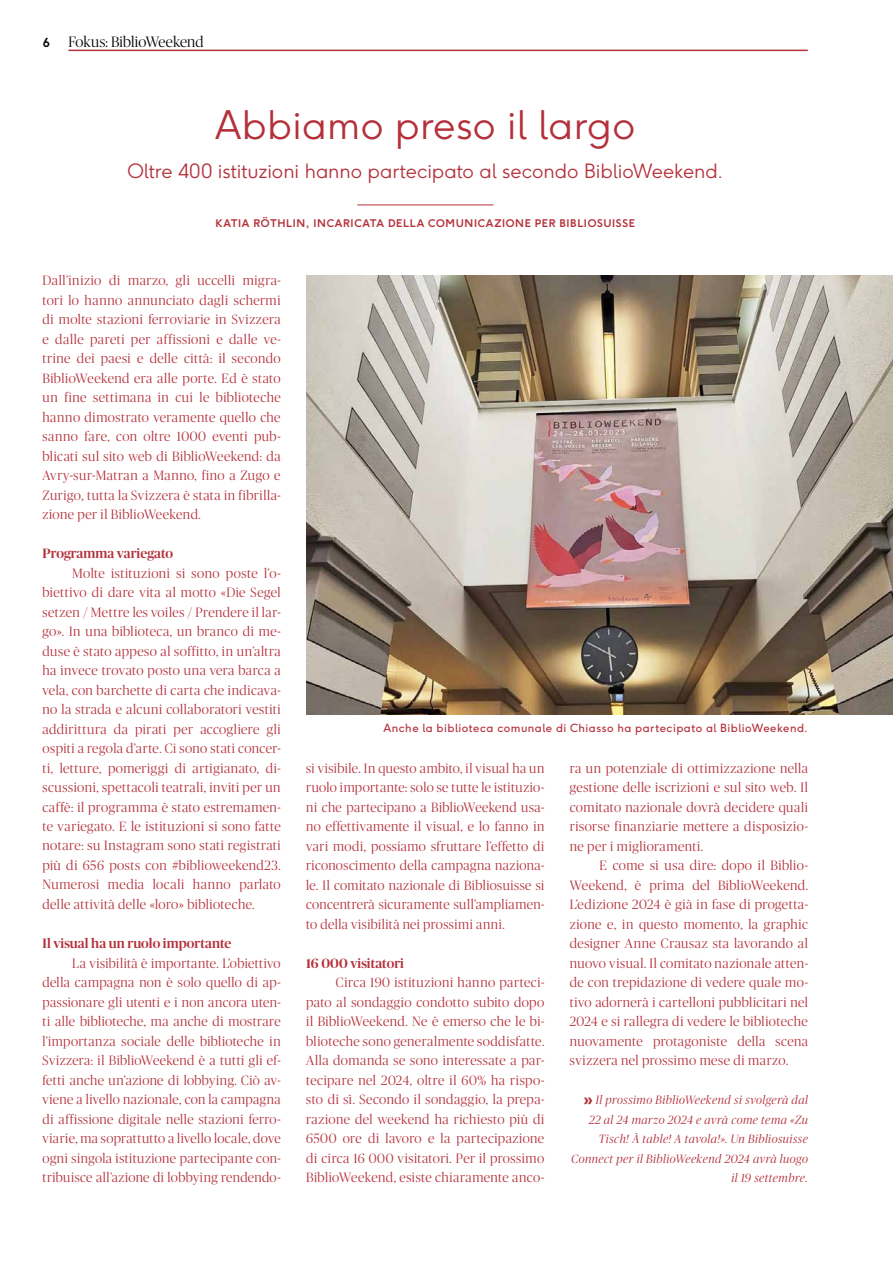
<style>
.page{position:relative;width:893px;height:1263px;background:#fff}
.page>*{position:absolute;margin:0;border:0;box-sizing:border-box;transform-origin:0 0}
.t1{font:300 39px "F37 Ginger";letter-spacing:.01em;color:#b4313b}
.t2{font:300 19.5px "F37 Ginger";color:#b4313b}
.t3{font:300 15px "Publico Banner";letter-spacing:.005em;color:#000}
.t4{font:300 13.5px/19.5px "Publico Banner";letter-spacing:.03em;color:#b4313b;text-align:justify}
.t5{font:500 13.5px "Publico Banner";letter-spacing:.005em;color:#b4313b}
.t6{font:italic 300 12px/19.5px "Publico Banner";letter-spacing:.035em;color:#b4313b;text-align:right}
.t7{font:11.25px "F37 Ginger";letter-spacing:.045em;color:#b4313b}
.t8{font:700 10.5px "F37 Ginger";letter-spacing:.06em;color:#b4313b}
.s1{font-family:"F37 Ginger";font-weight:700;font-size:12.3px}
.s2{font-family:"F37 Ginger";font-weight:700;font-style:normal;font-size:16.5px}
</style>
<div class="page">
<hr style="left:357px;top:205px;width:136px;height:1px;background:#b4313b">
<img style="left:306px;top:276px;width:587px;height:438px">
<hr style="left:68px;top:50px;width:740px;height:1px;background:#b4313b">
<p class="t3" style="left:43px;top:32px;width:162px"><span class="s1">6</span> Fokus: BiblioWeekend</p>
<h1 class="t1" style="left:215px;top:100px;width:421px">Abbiamo preso il largo</h1>
<h2 class="t2" style="left:127px;top:159px;width:597px">Oltre 400 istituzioni hanno partecipato al secondo BiblioWeekend.</h2>
<p class="t8" style="left:215px;top:216px;width:421px">KATIA RÖTHLIN, INCARICATA DELLA COMUNICAZIONE PER BIBLIOSUISSE</p>
<p class="t4" style="left:43px;top:270px;width:240px">Dall’inizio di marzo, gli uccelli migra&shy;tori lo hanno annunciato dagli schermi di molte stazioni ferroviarie in Svizzera e dalle pareti per affissioni e dalle ve&shy;trine dei paesi e delle città: il secondo BiblioWeekend era alle porte. Ed è stato un fine settimana in cui le biblioteche hanno dimostrato veramente quello che sanno fare, con oltre 1000 eventi pub&shy;blicati sul sito web di BiblioWeekend: da Avry-sur-Matran a Manno, fino a Zugo e Zurigo, tutta la Svizzera è stata in fibrilla&shy;zione per il BiblioWeekend.</p>
<p class="t5" style="left:43px;top:544px;width:132px">Programma variegato</p>
<p class="t4" style="left:43px;top:562px;width:240px;text-indent:30px">Molte istituzioni si sono poste l’o&shy;biettivo di dare vita al motto «Die Segel setzen / Mettre les voiles / Prendere il lar&shy;go». In una biblioteca, un branco di me&shy;duse è stato appeso al soffitto, in un’altra ha invece trovato posto una vera barca a vela, con barchette di carta che indicava&shy;no la strada e alcuni collaboratori vestiti addirittura da pirati per accogliere gli ospiti a regola d’arte. Ci sono stati concer&shy;ti, letture, pomeriggi di artigianato, di&shy;scussioni, spettacoli teatrali, inviti per un caffè: il programma è stato estremamen&shy;te variegato. E le istituzioni si sono fatte notare: su Instagram sono stati registrati più di 656 posts con #biblioweekend23.<br>Numerosi media locali hanno parlato delle attività delle «loro» biblioteche.</p>
<p class="t5" style="left:43px;top:934px;width:190px">Il visual ha un ruolo importante</p>
<p class="t4" style="left:43px;top:952px;width:240px;text-indent:30px">La visibilità è importante. L’obiettivo della campagna non è solo quello di ap&shy;passionare gli utenti e i non ancora uten&shy;ti alle biblioteche, ma anche di mostrare l’importanza sociale delle biblioteche in Svizzera: il BiblioWeekend è a tutti gli ef&shy;fetti anche un’azione di lobbying. Ciò av&shy;viene a livello nazionale, con la campagna di affissione digitale nelle stazioni ferro&shy;viarie, ma soprattutto a livello locale, dove ogni singola istituzione partecipante con&shy;tribuisce all’azione di lobbying rendendo-</p>
<p class="t7" style="left:383px;top:720px;width:426px">Anche la biblioteca comunale di Chiasso ha partecipato al BiblioWeekend.</p>
<p class="t4" style="left:306px;top:757px;width:240px">si visibile. In questo ambito, il visual ha un ruolo importante: solo se tutte le istituzio&shy;ni che partecipano a BiblioWeekend usa&shy;no effettivamente il visual, e lo fanno in vari modi, possiamo sfruttare l’effetto di riconoscimento della campagna naziona&shy;le. Il comitato nazionale di Bibliosuisse si concentrerà sicuramente sull’ampliamen&shy;to della visibilità nei prossimi anni.</p>
<p class="t5" style="left:306px;top:953px;width:99px">16 000 visitatori</p>
<p class="t4" style="left:306px;top:972px;width:240px;text-indent:30px">Circa 190 istituzioni hanno parteci&shy;pato al sondaggio condotto subito dopo il BiblioWeekend. Ne è emerso che le bi&shy;blioteche sono generalmente soddisfatte.<br>Alla domanda se sono interessate a par&shy;tecipare nel 2024, oltre il 60% ha rispo&shy;sto di sì. Secondo il sondaggio, la prepa&shy;razione del weekend ha richiesto più di 6500 ore di lavoro e la partecipazione di circa 16 000 visitatori. Per il prossimo BiblioWeekend, esiste chiaramente anco-</p>
<p class="t4" style="left:570px;top:757px;width:240px">ra un potenziale di ottimizzazione nella gestione delle iscrizioni e sul sito web. Il comitato nazionale dovrà decidere quali risorse finanziarie mettere a disposizio&shy;ne per i miglioramenti.</p>
<p class="t4" style="left:570px;top:855px;width:240px;text-indent:30px">E come si usa dire: dopo il Biblio-Weekend, è prima del BiblioWeekend.<br>L’edizione 2024 è già in fase di progetta&shy;zione e, in questo momento, la graphic designer Anne Crausaz sta lavorando al nuovo visual. Il comitato nazionale atten&shy;de con trepidazione di vedere quale mo&shy;tivo adornerà i cartelloni pubblicitari nel 2024 e si rallegra di vedere le biblioteche nuovamente protagoniste della scena svizzera nel prossimo mese di marzo.</p>
<p class="t6" style="left:571px;top:1090px;width:238px"><span class="s2">»</span> Il prossimo BiblioWeekend si svolgerà dal 22 al 24 marzo 2024 e avrà come tema «Zu Tisch! À table! A tavola!». Un Bibliosuisse Connect per il BiblioWeekend 2024 avrà luogo il 19 settembre.</p>
</div>
